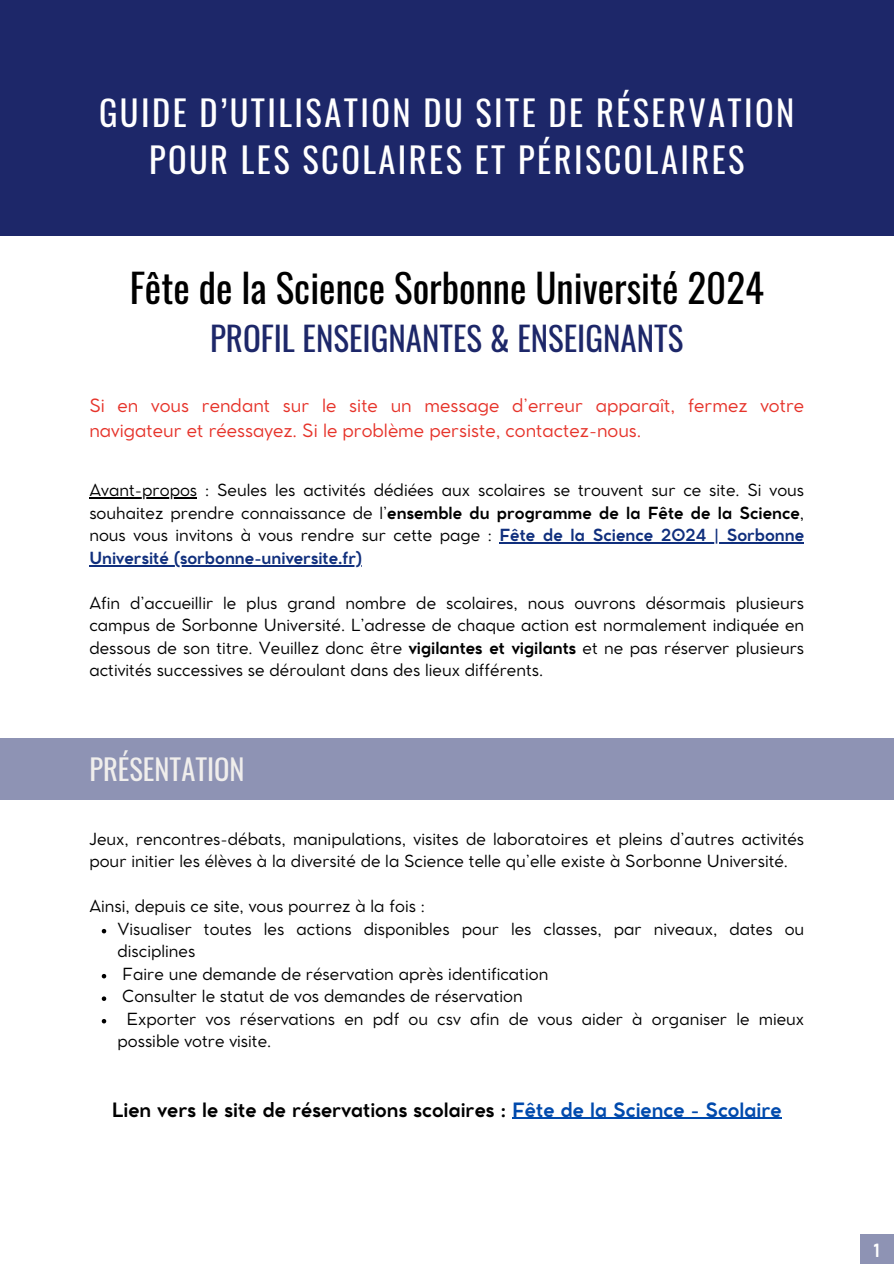
<style>
.page{position:relative;width:894px;height:1264px;background:#fff}
.page>*{position:absolute;margin:0;border:0;box-sizing:border-box;transform-origin:0 0}
.t1{font:39px "Oswald";color:#000}
.t2{font:34.5px/47.2px "Oswald";letter-spacing:.07em;color:#fff;text-align:center}
.t3{font:33px "Oswald";color:#1d2769}
.t4{font:28.5px "Oswald";color:#f0eeec}
.t5{font:700 19.5px "Cocomat Pro";color:#000}
.t6{font:18px/24.8px "Cocomat Pro";color:#e6332a}
.t7{font:700 18px "Cocomat Pro";color:#fff}
.t8{font:16.5px/22.5px "Cocomat Pro";color:#000}
.t9{font:700 16.5px "Cocomat Pro";color:#102f7d}
.s1{font-weight:700}
.s2{color:#004aad}
</style>
<div class="page">
<div style="left:0;top:0;width:893px;height:235px;background:#1d2769"></div>
<div style="left:860px;top:1233px;width:33px;height:30px;background:#8e93b4"></div>
<hr style="left:89px;top:497px;width:108px;height:1px;background:#000">
<hr style="left:499px;top:542px;width:305px;height:1px;background:#102f7d">
<hr style="left:89px;top:565px;width:273px;height:1px;background:#102f7d">
<div style="left:0;top:738px;width:893px;height:62px;background:#8e93b4"></div>
<svg style="left:102px;top:929px;width:4px;height:4px"></svg>
<svg style="left:102px;top:974px;width:4px;height:4px"></svg>
<svg style="left:102px;top:996px;width:4px;height:4px"></svg>
<svg style="left:102px;top:1019px;width:4px;height:4px"></svg>
<hr style="left:512px;top:1117px;width:269px;height:1px;background:#004aad">
<h2 class="t2" style="left:99px;top:88px;width:696px">GUIDE D’UTILISATION DU SITE DE RÉSERVATION<br>POUR LES SCOLAIRES ET PÉRISCOLAIRES</h2>
<h1 class="t1" style="left:130px;top:257px;width:635px">Fête de la Science Sorbonne Université 2024</h1>
<h2 class="t3" style="left:210px;top:312px;width:475px">PROFIL ENSEIGNANTES &amp; ENSEIGNANTS</h2>
<h5 class="t6" style="left:89px;top:394px;width:716px">Si en vous rendant sur le site un message d’erreur apparaît, fermez votre navigateur et réessayez. Si le problème persiste, contactez-nous.</h5>
<p class="t8" style="left:89px;top:480px;width:716px;text-align:justify">Avant-propos : Seules les activités dédiées aux scolaires se trouvent sur ce site. Si vous souhaitez prendre connaissance de l’<span class="s1">ensemble du programme de la Fête de la Science</span>, nous vous invitons à vous rendre sur cette page :</p>
<h3 class="t9" style="left:499px;top:529px;width:306px">Fête de la Science 2024 | Sorbonne</h3>
<p class="t9" style="left:89px;top:551px;width:274px">Université (sorbonne-universite.fr)</p>
<p class="t8" style="left:89px;top:593px;width:716px;text-align:justify">Afin d’accueillir le plus grand nombre de scolaires, nous ouvrons désormais plusieurs campus de Sorbonne Université. L’adresse de chaque action est normalement indiquée en dessous de son titre. Veuillez donc être <span class="s1">vigilantes et vigilants</span> et ne pas réserver plusieurs activités successives se déroulant dans des lieux différents.</p>
<p class="t4" style="left:89px;top:747px;width:157px">PRÉSENTATION</p>
<p class="t8" style="left:89px;top:828px;width:716px">Jeux, rencontres-débats, manipulations, visites de laboratoires et pleins d’autres activités pour initier les élèves à la diversité de la Science telle qu’elle existe à Sorbonne Université.</p>
<p class="t8" style="left:89px;top:896px;width:337px">Ainsi, depuis ce site, vous pourrez à la fois :</p>
<p class="t8" style="left:117px;top:918px;width:688px">Visualiser toutes les actions disponibles pour les classes, par niveaux, dates ou disciplines</p>
<p class="t8" style="left:122px;top:963px;width:427px">Faire une demande de réservation après identification</p>
<h4 class="t8" style="left:122px;top:986px;width:402px">Consulter le statut de vos demandes de réservation</h4>
<p class="t8" style="left:117px;top:1008px;width:688px;text-indent:9px">Exporter vos réservations en pdf ou csv afin de vous aider à organiser le mieux possible votre visite.</p>
<p class="t5" style="left:112px;top:1102px;width:671px">Lien vers le site de réservations scolaires : <span class="s2">Fête de la Science - Scolaire</span></p>
<p class="t7" style="left:873px;top:1243px;width:8px">1</p>
</div>
